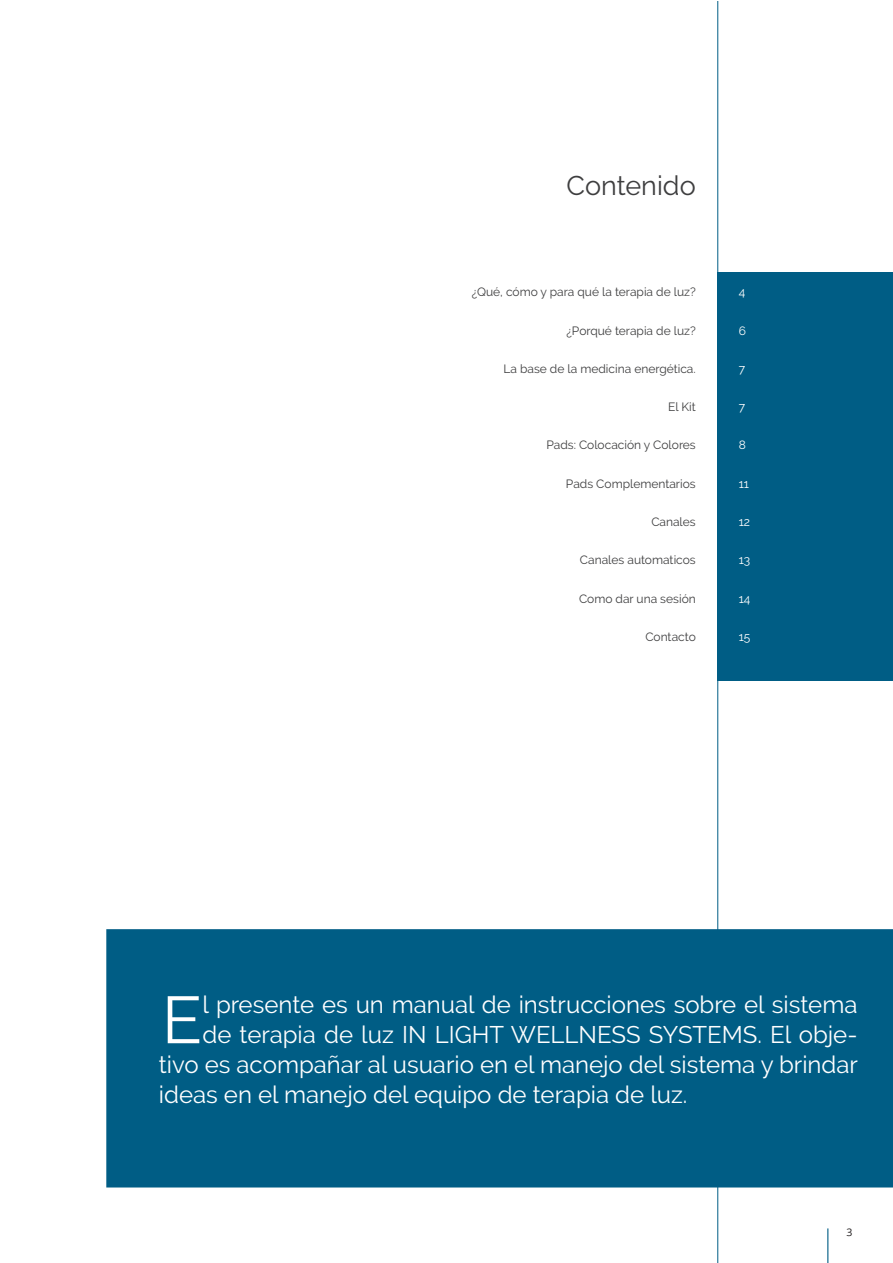
<style>
.page{position:relative;width:893px;height:1263px;background:#fff}
.page>*{position:absolute;margin:0;border:0;box-sizing:border-box;transform-origin:0 0}
.t1{font:66.3px "Raleway";color:#fff}
.t2{font:27px "Raleway";color:#3e3e3f}
.t3{font:24px "Raleway";color:#fff}
.t4{font:12px "Raleway";color:#3e3e3f}
.t5{font:12px "Raleway";color:#fff}
.t6{font:10.5px "Open Sans";color:#231f20}
</style>
<div class="page">
<hr style="left:827px;top:1228px;width:1px;height:35px;background:#005d85">
<div style="left:717px;top:272px;width:175px;height:408px;background:#005d85"></div>
<hr style="left:717px;top:1px;width:1px;height:1262px;background:#005d85">
<div style="left:107px;top:930px;width:785px;height:257px;background:#005d85"></div>
<div style="left:106px;top:929px;width:786px;height:258px;border:2px solid #005d85"></div>
<p class="t2" style="left:567px;top:170px;width:131px">Contenido</p>
<p class="t4" style="left:472px;top:285px;width:225px">¿Qué, cómo y para qué la terapia de luz?</p>
<p class="t4" style="left:567px;top:323px;width:131px">¿Porqué terapia de luz?</p>
<p class="t4" style="left:503px;top:362px;width:194px">La base de la medicina energética.</p>
<p class="t4" style="left:668px;top:400px;width:29px">El Kit</p>
<p class="t4" style="left:546px;top:438px;width:151px">Pads: Colocación y Colores</p>
<p class="t4" style="left:566px;top:476px;width:131px">Pads Complementarios</p>
<p class="t4" style="left:651px;top:515px;width:46px">Canales</p>
<p class="t4" style="left:580px;top:553px;width:117px">Canales automaticos</p>
<p class="t4" style="left:579px;top:591px;width:118px">Como dar una sesión</p>
<p class="t4" style="left:645px;top:629px;width:52px">Contacto</p>
<p class="t5" style="left:739px;top:285px;width:8px">4</p>
<p class="t5" style="left:739px;top:323px;width:9px">6</p>
<p class="t5" style="left:739px;top:362px;width:8px">7</p>
<p class="t5" style="left:739px;top:400px;width:8px">7</p>
<p class="t5" style="left:739px;top:438px;width:9px">8</p>
<p class="t5" style="left:739px;top:476px;width:12px">11</p>
<p class="t5" style="left:739px;top:515px;width:13px">12</p>
<p class="t5" style="left:739px;top:553px;width:13px">13</p>
<p class="t5" style="left:739px;top:591px;width:13px">14</p>
<p class="t5" style="left:739px;top:629px;width:13px">15</p>
<h1 class="t1" style="left:162px;top:981px;width:42px">E</h1>
<p class="t3" style="left:202px;top:991px;width:656px">l presente es un manual de instrucciones sobre el sistema</p>
<p class="t3" style="left:202px;top:1021px;width:656px">de terapia de luz IN LIGHT WELLNESS SYSTEMS. El obje-</p>
<p class="t3" style="left:159px;top:1051px;width:701px">tivo es acompañar al usuario en el manejo del sistema y brindar</p>
<p class="t3" style="left:159px;top:1081px;width:530px">ideas en el manejo del equipo de terapia de luz.</p>
<p class="t6" style="left:846px;top:1225px;width:8px">3</p>
</div>
